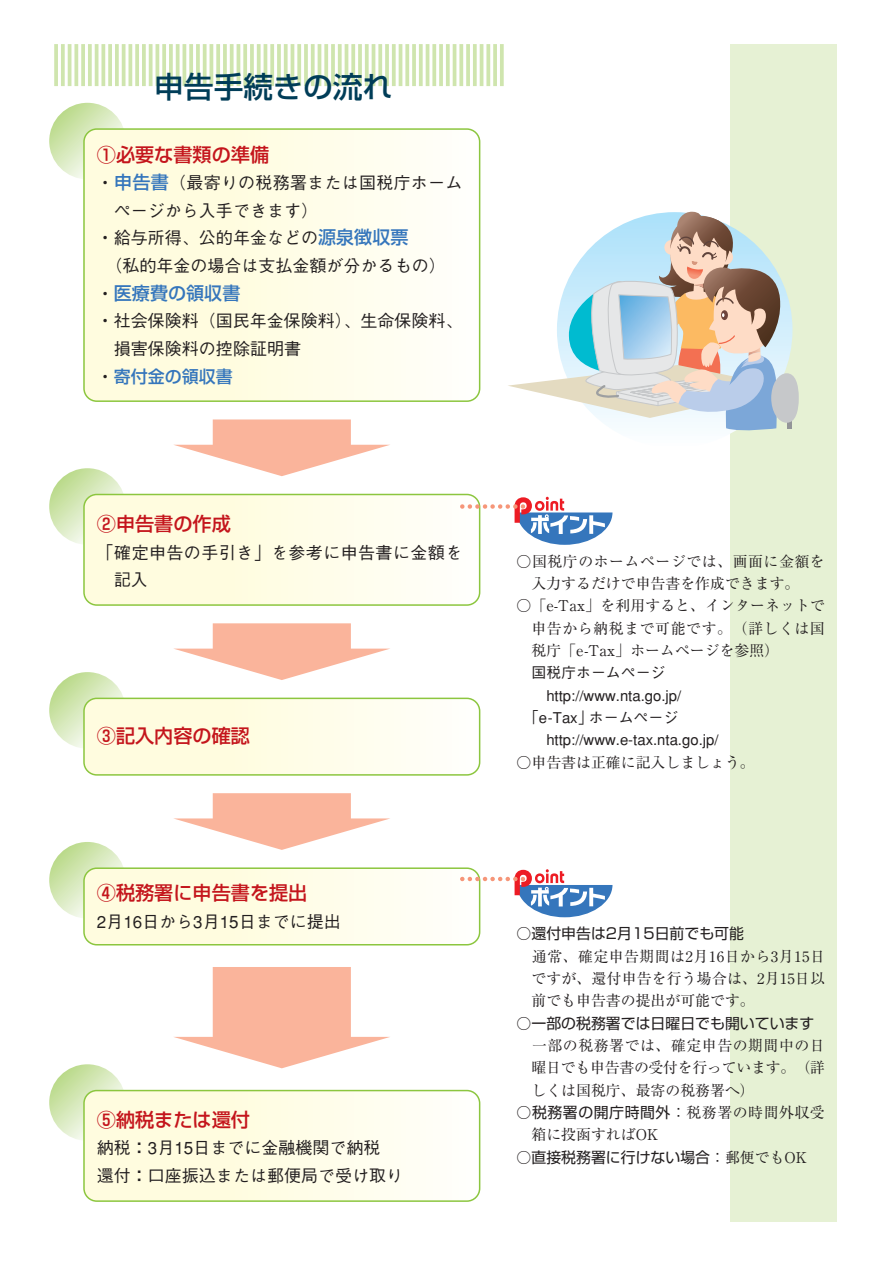
<style>
.page{position:relative;width:893px;height:1263px;background:#fff}
.page>*{position:absolute;margin:0;border:0;box-sizing:border-box;transform-origin:0 0}
.t1{font:500 29.7px "Shin Go";color:#003d58}
.t2{font:500 19.2px "Shin Go";color:#c4151c}
.t3{font:500 18px "Shin Go";color:#3576bc}
.t4{font:500 16.95px/27.6px "Gothic BBB";color:#231f20}
.t5{font:500 16.95px/27.6px "Gothic BBB";letter-spacing:.025em;color:#231f20}
.t6{font:500 16.95px "Shin Go";color:#3576bc}
.t7{font:14.85px/22.4px "Ryumin";color:#231f20;text-align:justify}
.t8{font:500 14.85px "Gothic BBB";color:#231f20}
.t9{font:14.85px "Shin Go";color:#231f20}
.t10{font:14.85px/22.4px "Ryumin";letter-spacing:.02em;color:#231f20}
.t11{font:14.85px "Shin Go";letter-spacing:.035em;color:#231f20}
.s1{font-family:"Shin Go";font-size:18px;color:#3576bc}
.s2{font-family:"Gothic BBB";font-size:16.95px;color:#231f20}
.s3{font-family:"Gothic BBB";color:#231f20}
.s4{font-family:"Ryumin"}
</style>
<div class="page">
<svg style="left:54px;top:44px;width:450px;height:42px"></svg>
<svg style="left:49px;top:103px;width:77px;height:76px;background:#d3e7b5"></svg>
<svg style="left:49px;top:468px;width:77px;height:77px;background:#d3e7b5"></svg>
<svg style="left:49px;top:672px;width:77px;height:77px;background:#d3e7b5"></svg>
<svg style="left:49px;top:842px;width:77px;height:76px;background:#d3e7b5"></svg>
<svg style="left:49px;top:1064px;width:77px;height:77px;background:#d3e7b6"></svg>
<div style="left:730px;top:44px;width:107px;height:1178px;background:#e6f1d4"></div>
<div style="left:84px;top:129px;width:395px;height:272px;background:linear-gradient(to right,#fffbd8,#fffff8);border-radius:13px"></div>
<div style="left:83px;top:128px;width:397px;height:274px;border:2px solid #8cc63f;border-radius:13px"></div>
<div style="left:84px;top:495px;width:395px;height:110px;background:linear-gradient(to right,#fffbd8,#fffff8);border-radius:13px"></div>
<div style="left:83px;top:494px;width:397px;height:112px;border:2px solid #8cc63f;border-radius:13px"></div>
<svg style="left:174px;top:419px;width:216px;height:57px"></svg>
<svg style="left:174px;top:623px;width:216px;height:57px"></svg>
<svg style="left:174px;top:793px;width:216px;height:57px"></svg>
<svg style="left:174px;top:967px;width:216px;height:101px"></svg>
<div style="left:84px;top:698px;width:395px;height:77px;background:linear-gradient(to right,#fffbd8,#fffff8);border-radius:13px"></div>
<div style="left:83px;top:698px;width:397px;height:78px;border:2px solid #8cc63f;border-radius:13px"></div>
<div style="left:84px;top:868px;width:395px;height:77px;background:linear-gradient(to right,#fffbd8,#fffff8);border-radius:13px"></div>
<div style="left:83px;top:867px;width:397px;height:79px;border:2px solid #8cc63f;border-radius:13px"></div>
<div style="left:84px;top:1091px;width:395px;height:110px;background:linear-gradient(to right,#fffbd8,#fffff8);border-radius:13px"></div>
<div style="left:83px;top:1090px;width:397px;height:112px;border:2px solid #8cc63f;border-radius:13px"></div>
<svg style="left:455px;top:497px;width:157px;height:48px"></svg>
<svg style="left:455px;top:869px;width:157px;height:48px"></svg>
<div style="left:557px;top:212px;width:235px;height:236px;background:#fafdff;border-radius:50%"></div>
<svg style="left:508px;top:211px;width:290px;height:222px"></svg>
<h1 class="t1" style="left:154px;top:76px;width:240px">申告手続きの流れ</h1>
<p class="t2" style="left:97px;top:147px;width:174px">①必要な書類の準備</p>
<p class="t4" style="left:97px;top:171px;width:367px">・<span class="s1">申告書</span>（最寄りの税務署または国税庁ホーム</p>
<p class="t4" style="left:114px;top:199px;width:206px">ページから入手できます）</p>
<p class="t4" style="left:97px;top:227px;width:313px">・給与所得、公的年金などの<span class="s1">源泉徴収票</span></p>
<p class="t4" style="left:105px;top:254px;width:342px">（私的年金の場合は支払金額が分かるもの）</p>
<p class="t3" style="left:97px;top:286px;width:145px"><span class="s2">・</span>医療費の領収書</p>
<p class="t4" style="left:114px;top:310px;width:350px;text-indent:-17px">・社会保険料（国民年金保険料）、生命保険料、損害保険料の控除証明書</p>
<p class="t6" style="left:97px;top:370px;width:138px"><span class="s3">・</span>寄付金の領収書</p>
<p class="t2" style="left:97px;top:517px;width:135px">②申告書の作成</p>
<p class="t5" style="left:114px;top:541px;width:350px;text-indent:-17px">「確定申告の手引き」を参考に申告書に金額を記入</p>
<p class="t2" style="left:97px;top:729px;width:155px">③記入内容の確認</p>
<p class="t2" style="left:97px;top:886px;width:212px">④税務署に申告書を提出</p>
<p class="t4" style="left:97px;top:910px;width:245px">2月16日から3月15日までに提出</p>
<p class="t2" style="left:97px;top:1112px;width:155px">⑤納税または還付</p>
<p class="t4" style="left:97px;top:1136px;width:308px">納税：3月15日までに金融機関で納税<br>還付：口座振込または郵便局で受け取り</p>
<p class="t10" style="left:531px;top:552px;width:295px;text-indent:-15px">○国税庁のホームページでは、画面に金額を入力するだけで申告書を作成できます。</p>
<p class="t7" style="left:531px;top:597px;width:295px;text-indent:-15px">○「e-Tax」を利用すると、インターネットで申告から納税まで可能です。（詳しくは国税庁「e-Tax」ホームページを参照）</p>
<p class="t8" style="left:516px;top:667px;width:150px">　国税庁ホームページ</p>
<p class="t8" style="left:516px;top:689px;width:166px">　　http://www.nta.go.jp/</p>
<p class="t8" style="left:524px;top:712px;width:156px">「e-Tax」ホームページ</p>
<p class="t8" style="left:516px;top:734px;width:203px">　　http://www.e-tax.nta.go.jp/</p>
<p class="t7" style="left:516px;top:753px;width:240px">○申告書は正確に記入しましょう。</p>
<p class="t9" style="left:516px;top:928px;width:229px">○還付申告は2月15日前でも可能</p>
<p class="t7" style="left:531px;top:947px;width:295px;text-indent:-15px">　通常、確定申告期間は2月16日から3月15日ですが、還付申告を行う場合は、2月15日以前でも申告書の提出が可能です。</p>
<p class="t9" style="left:516px;top:1018px;width:299px">○一部の税務署では日曜日でも開いています</p>
<p class="t7" style="left:531px;top:1036px;width:295px;text-indent:-15px">　一部の税務署では、確定申告の期間中の日曜日でも申告書の受付を行っています。（詳しくは国税庁、最寄の税務署へ）</p>
<p class="t11" style="left:516px;top:1107px;width:310px">○税務署の開庁時間外：<span class="s4">税務署の時間外収受</span></p>
<p class="t7" style="left:531px;top:1126px;width:128px">箱に投函すればOK</p>
<p class="t9" style="left:516px;top:1151px;width:292px">○直接税務署に行けない場合：<span class="s4">郵便でもOK</span></p>
</div>
